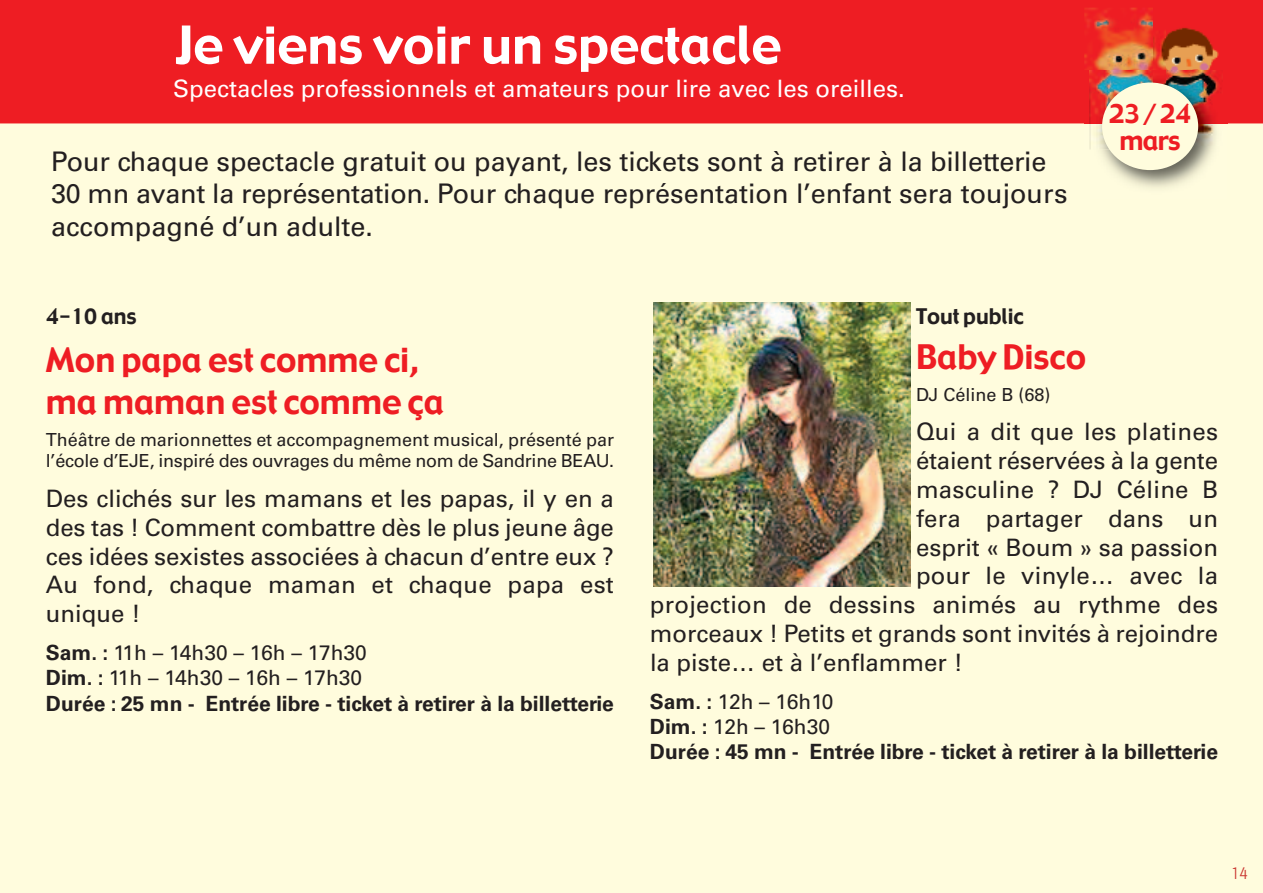
<style>
.page{position:relative;width:1263px;height:893px;background:#fffcdd}
.page>*{position:absolute;margin:0;border:0;box-sizing:border-box;transform-origin:0 0}
.t1{font:51px "Gadget";color:#fff}
.t2{font:33px/42px "Gadget";color:#ee1d23}
.t3{font:27px/32.4px "Univers";color:#231f20}
.t4{font:25.8px/26.7px "Gadget";letter-spacing:-.03em;color:#ee1d23;text-align:center}
.t5{font:24px/28.8px "Univers";letter-spacing:.005em;color:#231f20;text-align:justify}
.t6{font:24px "Univers";color:#fff}
.t7{font:700 21px/25.2px "Univers";color:#231f20}
.t8{font:21px "Gadget";color:#231f20}
.t9{font:18px/21.6px "Univers";color:#231f20}
.t10{font:300 18px "Imago";color:#ca3631}
.s1{font-weight:400}
</style>
<div class="page">
<div style="left:0;top:0;width:1263px;height:123px;background:#ee1d23"></div>
<img style="left:1084px;top:70px;width:5px;height:54px">
<img style="left:1084px;top:8px;width:69px;height:62px">
<img style="left:1153px;top:4px;width:69px;height:119px">
<img style="left:1089px;top:123px;width:138px;height:65px">
<img style="left:1222px;top:70px;width:5px;height:53px">
<img style="left:1090px;top:123px;width:19px;height:26px">
<img style="left:1090px;top:70px;width:63px;height:53px">
<div style="left:1102px;top:83px;width:96px;height:87px;background:#fffcdd;border-radius:50%"></div>
<img style="left:653px;top:302px;width:257px;height:285px">
<h1 class="t1" style="left:175px;top:13px;width:608px">Je viens voir un spectacle</h1>
<p class="t6" style="left:173px;top:80px;width:733px">Spectacles professionnels et amateurs pour lire avec les oreilles.</p>
<p class="t3" style="left:51px;top:147px;width:1018px">Pour chaque spectacle gratuit ou payant, les tickets sont à retirer à la billetterie<br>30 mn avant la représentation. Pour chaque représentation l’enfant sera toujours accompagné d’un adulte.</p>
<p class="t4" style="left:1109px;top:100px;width:83px">23/24 mars</p>
<p class="t8" style="left:46px;top:303px;width:92px">4-10 ans</p>
<h2 class="t2" style="left:46px;top:338px;width:399px">Mon papa est comme ci, ma maman est comme ça</h2>
<p class="t9" style="left:46px;top:430px;width:570px">Théâtre de marionnettes et accompagnement musical, présenté par l’école d’EJE, inspiré des ouvrages du même nom de Sandrine BEAU.</p>
<p class="t5" style="left:46px;top:486px;width:570px">Des clichés sur les mamans et les papas, il y en a des tas ! Comment combattre dès le plus jeune âge ces idées sexistes associées à chacun d’entre eux ?<br>Au fond, chaque maman et chaque papa est unique !</p>
<p class="t7" style="left:46px;top:642px;width:570px">Sam. : <span class="s1">11h – 14h30 – 16h – 17h30<br></span>Dim. : <span class="s1">11h – 14h30 – 16h – 17h30<br></span>Durée : 25 mn - Entrée libre - ticket à retirer à la billetterie</p>
<p class="t8" style="left:916px;top:303px;width:109px">Tout public</p>
<h2 class="t2" style="left:916px;top:335px;width:172px">Baby Disco</h2>
<p class="t9" style="left:916px;top:385px;width:136px">DJ Céline B (68)</p>
<p class="t5" style="left:916px;top:420px;width:303px">Qui a dit que les platines</p>
<p class="t5" style="left:916px;top:448px;width:303px">étaient réservées à la gente</p>
<p class="t5" style="left:916px;top:477px;width:303px">masculine ? DJ Céline B</p>
<p class="t5" style="left:916px;top:506px;width:303px">fera partager dans un</p>
<p class="t5" style="left:916px;top:535px;width:303px">esprit « Boum » sa passion</p>
<p class="t5" style="left:916px;top:564px;width:303px">pour le vinyle… avec la</p>
<p class="t5" style="left:650px;top:592px;width:570px">projection de dessins animés au rythme des</p>
<p class="t5" style="left:650px;top:621px;width:570px">morceaux ! Petits et grands sont invités à rejoindre</p>
<p class="t5" style="left:650px;top:650px;width:314px">la piste… et à l’enflammer !</p>
<p class="t7" style="left:650px;top:691px;width:570px">Sam. : <span class="s1">12h – 16h10<br></span>Dim. : <span class="s1">12h – 16h30<br></span>Durée : 45 mn - Entrée libre - ticket à retirer à la billetterie</p>
<p class="t10" style="left:1231px;top:866px;width:19px">14</p>
</div>
